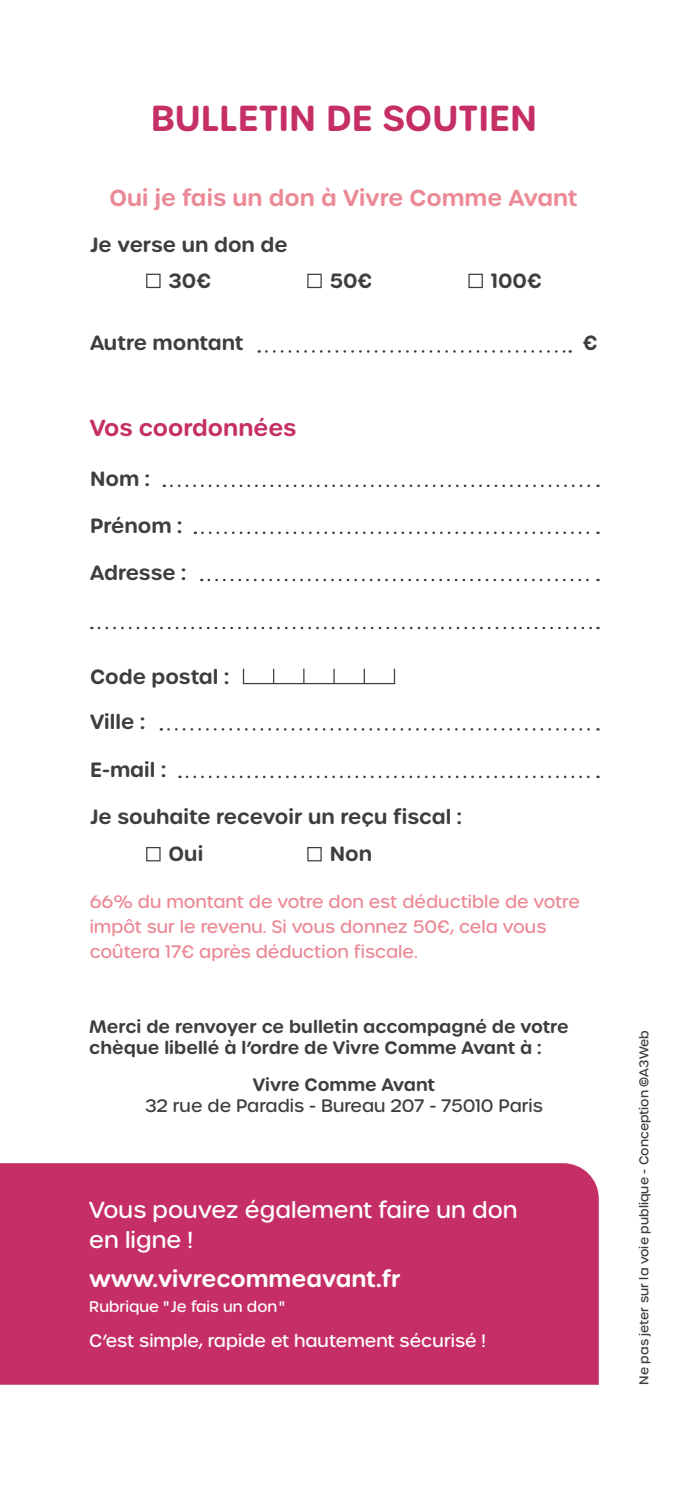
<style>
.page{position:relative;width:688px;height:1489px;background:#fff}
.page>*{position:absolute;margin:0;border:0;box-sizing:border-box;transform-origin:0 0}
.t1{font:600 35px "Urbane Rounded";color:#c52f66}
.t2{font:500 22.5px/30px "Urbane Rounded";color:#fff}
.t3{font:600 22.5px "Urbane Rounded";color:#eb8a96}
.t4{font:600 22.5px "Urbane Rounded";color:#fff}
.t5{font:600 22.5px "Urbane Rounded";color:#c52f66}
.t6{font:600 20px "Urbane Rounded";color:#3c3e40}
.t7{font:500 17.5px/25px "Urbane Rounded";color:#eb8a96}
.t8{font:600 17.5px/21px "Urbane Rounded";color:#3c3e40}
.t9{font:500 17.5px "Urbane Rounded";color:#fff}
.t10{font:500 17.5px "Urbane Rounded";color:#3c3e40}
.t11{font:500 15px "Urbane Rounded";color:#fff}
.t12{font:500 12.5px "Urbane Rounded";color:#393d3f}
</style>
<div class="page">
<svg style="left:243px;top:668px;width:1px;height:15px"></svg>
<svg style="left:273px;top:668px;width:1px;height:15px"></svg>
<svg style="left:303px;top:668px;width:1px;height:15px"></svg>
<svg style="left:333px;top:668px;width:1px;height:15px"></svg>
<svg style="left:363px;top:668px;width:2px;height:15px"></svg>
<svg style="left:394px;top:668px;width:1px;height:15px"></svg>
<hr style="left:243px;top:683px;width:152px;height:1px;background:#3c3e40">
<svg style="left:171px;top:484px;width:427px;height:3px"></svg>
<svg style="left:209px;top:578px;width:389px;height:3px"></svg>
<svg style="left:168px;top:728px;width:430px;height:2px"></svg>
<svg style="left:187px;top:775px;width:411px;height:3px"></svg>
<svg style="left:99px;top:626px;width:499px;height:3px"></svg>
<svg style="left:202px;top:531px;width:396px;height:3px"></svg>
<svg style="left:266px;top:350px;width:304px;height:3px"></svg>
<div style="left:146px;top:274px;width:14px;height:14px;border:1px solid #3c3e40"></div>
<div style="left:307px;top:274px;width:14px;height:14px;border:1px solid #3c3e40"></div>
<div style="left:146px;top:847px;width:14px;height:14px;border:1px solid #3c3e40"></div>
<div style="left:307px;top:847px;width:14px;height:14px;border:1px solid #3c3e40"></div>
<div style="left:468px;top:274px;width:14px;height:14px;border:1px solid #3c3e40"></div>
<div style="left:0;top:1163px;width:598px;height:221px;background:#c52f66"></div>
<h1 class="t1" style="left:151px;top:94px;width:388px">BULLETIN DE SOUTIEN</h1>
<p class="t3" style="left:109px;top:182px;width:469px">Oui je fais un don à Vivre Comme Avant</p>
<p class="t6" style="left:90px;top:231px;width:199px">Je verse un don de</p>
<p class="t6" style="left:168px;top:267px;width:44px">30€</p>
<p class="t6" style="left:329px;top:267px;width:44px">50€</p>
<p class="t6" style="left:490px;top:267px;width:52px">100€</p>
<p class="t6" style="left:90px;top:329px;width:155px">Autre montant</p>
<p class="t5" style="left:90px;top:413px;width:208px">Vos coordonnées</p>
<p class="t6" style="left:90px;top:465px;width:61px">Nom :</p>
<p class="t6" style="left:90px;top:512px;width:94px">Prénom :</p>
<p class="t6" style="left:90px;top:559px;width:98px">Adresse :</p>
<p class="t6" style="left:90px;top:663px;width:140px">Code postal :</p>
<p class="t6" style="left:90px;top:708px;width:56px">Ville :</p>
<p class="t6" style="left:90px;top:756px;width:78px">E-mail :</p>
<p class="t6" style="left:90px;top:802px;width:373px">Je souhaite recevoir un reçu fiscal :</p>
<p class="t6" style="left:582px;top:329px;width:16px">€</p>
<p class="t6" style="left:168px;top:840px;width:36px">Oui</p>
<p class="t6" style="left:329px;top:840px;width:44px">Non</p>
<p class="t7" style="left:90px;top:889px;width:491px">66% du montant de votre don est déductible de votre impôt sur le revenu. Si vous donnez 50€, cela vous coûtera 17€ après déduction fiscale.</p>
<p class="t8" style="left:89px;top:1016px;width:480px">Merci de renvoyer ce bulletin accompagné de votre chèque libellé à l’ordre de Vivre Comme Avant à :</p>
<p class="t8" style="left:253px;top:1074px;width:184px">Vivre Comme Avant</p>
<p class="t10" style="left:145px;top:1093px;width:399px">32 rue de Paradis - Bureau 207 - 75010 Paris</p>
<p class="t2" style="left:89px;top:1195px;width:429px">Vous pouvez également faire un don en ligne !</p>
<p class="t4" style="left:89px;top:1263px;width:312px">www.vivrecommeavant.fr</p>
<p class="t11" style="left:89px;top:1296px;width:197px">Rubrique "Je fais un don"</p>
<p class="t9" style="left:89px;top:1328px;width:398px">C’est simple, rapide et hautement sécurisé !</p>
<p class="t12" style="left:635px;top:1384px;width:356px;rotate:-90deg">Ne pas jeter sur la voie publique - Conception ©A3Web</p>
</div>
